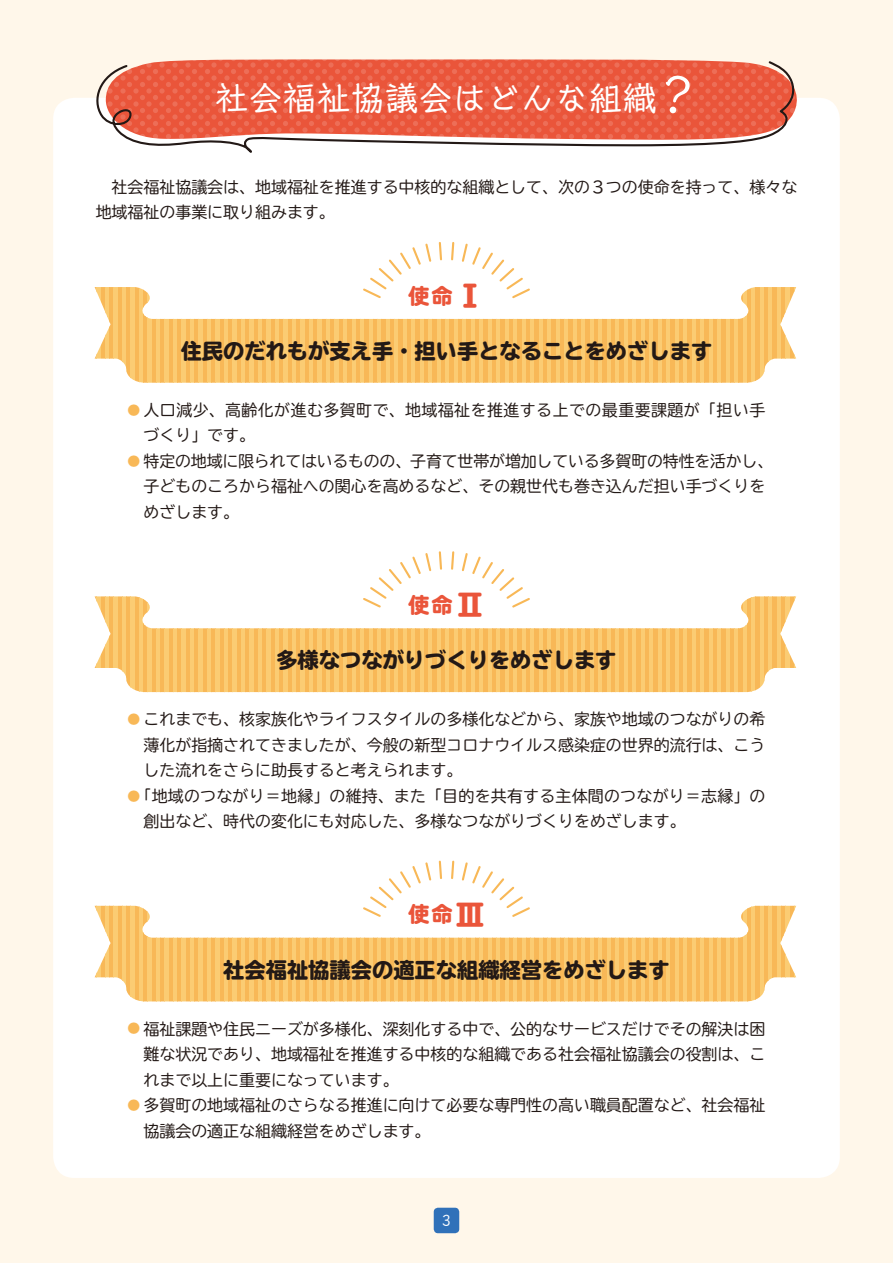
<style>
.page{position:relative;width:893px;height:1263px;background:#fff7ea}
.page>*{position:absolute;margin:0;border:0;box-sizing:border-box;transform-origin:0 0}
.t1{font:34.05px "Talking Std";color:#fff}
.t2{font:800 21.3px "TBUDR Go Std";color:#231916}
.t3{font:800 21.3px "TBUDR Go Std";color:#ea553a}
.t4{font:15.9px/25.5px "TBUDR Go Std";color:#231916}
.t5{font:15.9px/25.5px "TBUDR Go Std";letter-spacing:.03em;color:#231916}
.t6{font:14.85px "Talking Std";color:#fff}
.s1{font-size:29.7px}
.s2{font-size:12.75px;color:#f8b857}
</style>
<div class="page">
<div style="left:53px;top:98px;width:787px;height:1080px;background:#fff;border-radius:21px"></div>
<svg style="left:96px;top:60px;width:701px;height:93px"></svg>
<svg style="left:95px;top:906px;width:701px;height:95px"></svg>
<svg style="left:95px;top:596px;width:701px;height:96px"></svg>
<svg style="left:95px;top:287px;width:701px;height:96px"></svg>
<svg style="left:361px;top:551px;width:171px;height:58px"></svg>
<svg style="left:361px;top:242px;width:171px;height:58px"></svg>
<svg style="left:361px;top:860px;width:171px;height:59px"></svg>
<div style="left:434px;top:1208px;width:25px;height:25px;background:#3071b9;border-radius:4px"></div>
<svg style="left:661px;top:73px;width:30px;height:42px"></svg>
<h1 class="t1" style="left:215px;top:72px;width:444px">社会福祉協議会はどんな組織</h1>
<p class="t4" style="left:96px;top:174px;width:703px;text-indent:16px">社会福祉協議会は、地域福祉を推進する中核的な組織として、次の３つの使命を持って、様々な地域福祉の事業に取り組みます。</p>
<h2 class="t3" style="left:408px;top:284px;width:78px">使命<span class="s1">Ⅰ</span></h2>
<h2 class="t2" style="left:181px;top:339px;width:533px">住民のだれもが支え手・担い手となることをめざします</h2>
<p class="t5" style="left:144px;top:397px;width:623px;text-indent:-16px"><span class="s2">●</span> 人口減少、高齢化が進む多賀町で、地域福祉を推進する上での最重要課題が「担い手づくり」です。</p>
<p class="t4" style="left:144px;top:448px;width:631px;text-indent:-16px"><span class="s2">●</span> 特定の地域に限られてはいるものの、子育て世帯が増加している多賀町の特性を活かし、子どものころから福祉への関心を高めるなど、その親世代も巻き込んだ担い手づくりをめざします。</p>
<h2 class="t3" style="left:408px;top:593px;width:78px">使命<span class="s1">Ⅱ</span></h2>
<h2 class="t2" style="left:276px;top:648px;width:342px">多様なつながりづくりをめざします</h2>
<p class="t4" style="left:144px;top:706px;width:623px;text-align:justify;text-indent:-16px"><span class="s2">●</span> これまでも、核家族化やライフスタイルの多様化などから、家族や地域のつながりの希薄化が指摘されてきましたが、今般の新型コロナウイルス感染症の世界的流行は、こうした流れをさらに助長すると考えられます。</p>
<p class="t4" style="left:144px;top:783px;width:623px;text-indent:-16px"><span class="s2">●</span> 「地域のつながり＝地縁」の維持、また「目的を共有する主体間のつながり＝志縁」の創出など、時代の変化にも対応した、多様なつながりづくりをめざします。</p>
<h2 class="t3" style="left:408px;top:902px;width:78px">使命<span class="s1">Ⅲ</span></h2>
<h2 class="t2" style="left:223px;top:958px;width:448px">社会福祉協議会の適正な組織経営をめざします</h2>
<p class="t4" style="left:144px;top:1016px;width:623px;text-align:justify;text-indent:-16px"><span class="s2">●</span> 福祉課題や住民ニーズが多様化、深刻化する中で、公的なサービスだけでその解決は困難な状況であり、地域福祉を推進する中核的な組織である社会福祉協議会の役割は、これまで以上に重要になっています。</p>
<p class="t4" style="left:144px;top:1092px;width:623px;text-indent:-16px"><span class="s2">●</span> 多賀町の地域福祉のさらなる推進に向けて必要な専門性の高い職員配置など、社会福祉協議会の適正な組織経営をめざします。</p>
<p class="t6" style="left:442px;top:1209px;width:10px">3</p>
</div>
